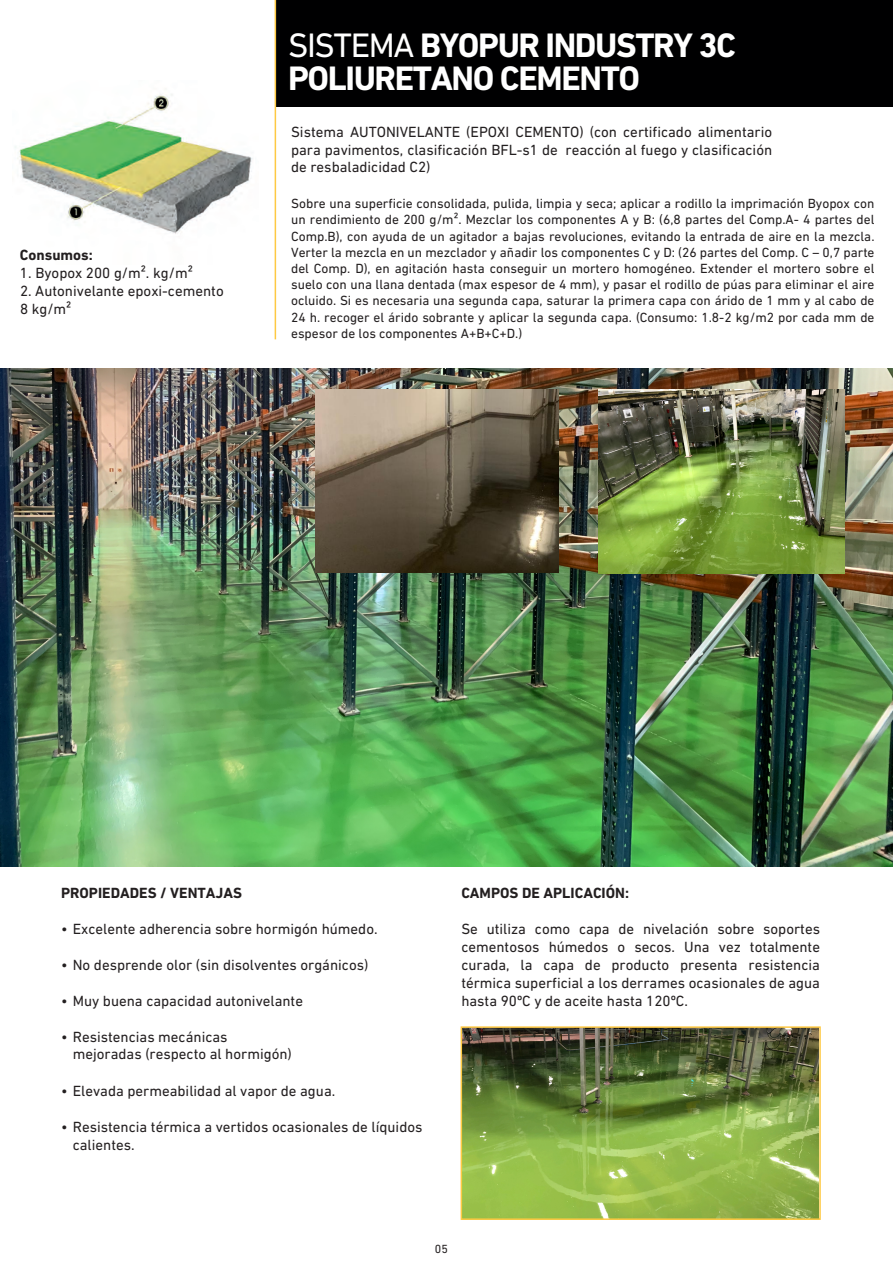
<style>
.page{position:relative;width:893px;height:1263px;background:#fff}
.page>*{position:absolute;margin:0;border:0;box-sizing:border-box;transform-origin:0 0}
.t1{font:700 34.5px/33.2px "DIN Next LT Pro";letter-spacing:-.04em;color:#fff}
.t2{font:15px/18px "DIN Next LT Pro";color:#231f20}
.t3{font:700 15px "DIN Next LT Pro";color:#231f20}
.t4{font:13.5px/16.2px "DIN Next LT Pro";color:#231f20;text-align:justify}
.t5{font:12px "DIN Next LT Pro";color:#231f20}
.s1{font-weight:400}
</style>
<div class="page">
<div style="left:275px;top:0;width:618px;height:107px;background:#000001"></div>
<hr style="left:275px;top:0;width:1px;height:339px;background:#fec943">
<img style="left:464px;top:1029px;width:354px;height:188px">
<div style="left:461px;top:1026px;width:360px;height:194px;border:2px solid #fec943"></div>
<img style="left:15px;top:94px;width:238px;height:140px">
<img style="left:1px;top:368px;width:891px;height:498px">
<img style="left:316px;top:390px;width:243px;height:183px">
<img style="left:599px;top:390px;width:245px;height:184px">
<p class="t3" style="left:20px;top:246px;width:74px">Consumos:</p>
<p class="t2" style="left:20px;top:264px;width:174px">1. Byopox 200 g/m². kg/m²</p>
<p class="t2" style="left:20px;top:282px;width:205px">2. Autonivelante epoxi-cemento<br>8 kg/m²</p>
<p class="t1" style="left:288px;top:29px;width:449px"><span class="s1">SISTEMA</span> BYOPUR INDUSTRY 3C<br>POLIURETANO CEMENTO</p>
<p class="t2" style="left:291px;top:123px;width:483px;text-align:justify">Sistema AUTONIVELANTE (EPOXI CEMENTO) (con certificado alimentario para pavimentos, clasificación BFL-s1 de reacción al fuego y clasificación de resbaladicidad C2)</p>
<p class="t4" style="left:291px;top:195px;width:585px">Sobre una superficie consolidada, pulida, limpia y seca; aplicar a rodillo la imprimación Byopox con un rendimiento de 200 g/m². Mezclar los componentes A y B: (6,8 partes del Comp.A- 4 partes del Comp.B), con ayuda de un agitador a bajas revoluciones, evitando la entrada de aire en la mezcla.<br>Verter la mezcla en un mezclador y añadir los componentes C y D: (26 partes del Comp. C – 0,7 parte del Comp. D), en agitación hasta conseguir un mortero homogéneo. Extender el mortero sobre el suelo con una llana dentada (max espesor de 4 mm), y pasar el rodillo de púas para eliminar el aire ocluido. Si es necesaria una segunda capa, saturar la primera capa con árido de 1 mm y al cabo de 24 h. recoger el árido sobrante y aplicar la segunda capa. (Consumo: 1.8-2 kg/m2 por cada mm de espesor de los componentes A+B+C+D.)</p>
<p class="t3" style="left:61px;top:884px;width:182px">PROPIEDADES / VENTAJAS</p>
<p class="t2" style="left:61px;top:920px;width:318px">• Excelente adherencia sobre hormigón húmedo.</p>
<p class="t2" style="left:61px;top:956px;width:309px">• No desprende olor (sin disolventes orgánicos)</p>
<p class="t2" style="left:61px;top:992px;width:243px">• Muy buena capacidad autonivelante</p>
<p class="t2" style="left:73px;top:1028px;width:221px;line-height:17.4px;text-indent:-12px">• Resistencias mecánicas mejoradas (respecto al hormigón)</p>
<p class="t2" style="left:61px;top:1082px;width:276px">• Elevada permeabilidad al vapor de agua.</p>
<p class="t2" style="left:73px;top:1118px;width:351px;line-height:17.4px;text-indent:-12px">• Resistencia térmica a vertidos ocasionales de líquidos calientes.</p>
<p class="t3" style="left:461px;top:884px;width:169px">CAMPOS DE APLICACIÓN:</p>
<p class="t2" style="left:461px;top:920px;width:360px;text-align:justify">Se utiliza como capa de nivelación sobre soportes cementosos húmedos o secos. Una vez totalmente curada, la capa de producto presenta resistencia térmica superficial a los derrames ocasionales de agua hasta 90ºC y de aceite hasta 120ºC.</p>
<p class="t5" style="left:435px;top:1242px;width:15px">05</p>
</div>
